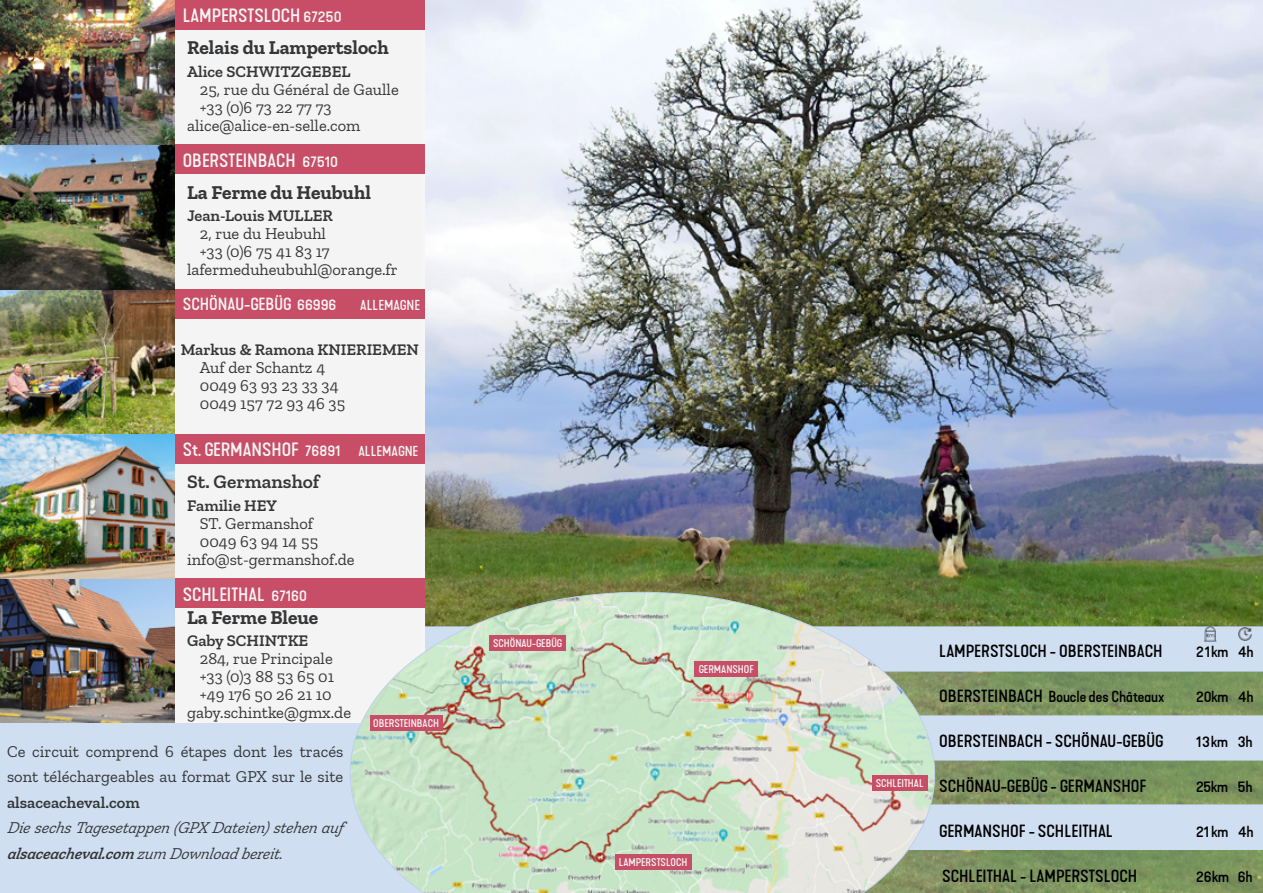
<style>
.page{position:relative;width:1263px;height:893px;background:#fff}
.page>*{position:absolute;margin:0;border:0;box-sizing:border-box;transform-origin:0 0}
.t1{font:700 19.5px "Zilla Slab";color:#353637}
.t2{font:600 19.5px "Zilla Slab";color:#353637}
.t3{font:18px "Kapra Neue Pro Medium Exp Rd";color:#f5f4f4}
.t4{font:16.5px/18px "Zilla Slab";color:#353637;text-align:center}
.t5{font:16.5px "Kapra Neue Pro Medium Exp Rd";color:#000}
.t6{font:600 16.5px "Zilla Slab";color:#353637}
.t7{font:16.5px/25.5px "Zilla Slab";color:#333637}
.t8{font:italic 16.5px/25.5px "Zilla Slab";color:#333637}
.t9{font:16.5px "Kapra Neue Pro Medium Exp Rd";color:#f5f4f4}
.t10{font:600 16.5px "Zilla Slab";color:#333637}
.t11{font:15px "Kapra Neue Pro Medium Exp Rd";color:#000}
.t12{font:13.5px "Kapra Neue Pro Medium Exp Rd";color:#f5f4f4}
.t13{font:10.5px "Kapra Neue Pro Medium Exp Rd";color:#f5f4f4}
.s1{font-size:15px}
.s2{font-size:13.5px}
.s3{font-weight:600}
.s4{font-size:16.5px}
</style>
<div class="page">
<div style="left:0;top:723px;width:626px;height:170px;background:#d0def1"></div>
<img style="left:936px;top:850px;width:327px;height:43px">
<img style="left:936px;top:761px;width:327px;height:43px">
<img style="left:936px;top:672px;width:327px;height:43px">
<img style="left:425px;top:0;width:838px;height:626px">
<div style="left:0;top:4px;width:439px;height:720px;background:#f5f4f4"></div>
<div style="left:174px;top:0;width:251px;height:30px;background:#c74e66"></div>
<div style="left:174px;top:145px;width:251px;height:29px;background:#c74e66"></div>
<div style="left:174px;top:434px;width:251px;height:29px;background:#c74e66"></div>
<div style="left:174px;top:289px;width:251px;height:30px;background:#c74e66"></div>
<div style="left:174px;top:578px;width:251px;height:30px;background:#c74e66"></div>
<img style="left:0;top:0;width:174px;height:723px">
<div style="left:919px;top:715px;width:344px;height:46px;background:#d0def1"></div>
<div style="left:425px;top:626px;width:838px;height:46px;background:#d0def1"></div>
<div style="left:870px;top:804px;width:393px;height:46px;background:#d0def1"></div>
<svg style="left:349px;top:591px;width:587px;height:302px;background:#c5d5bf"></svg>
<img style="left:1203px;top:626px;width:13px;height:15px">
<svg style="left:1239px;top:627px;width:12px;height:13px"></svg>
<div style="left:872px;top:775px;width:55px;height:16px;background:#c74e66"></div>
<div style="left:694px;top:661px;width:64px;height:16px;background:#c74e66"></div>
<div style="left:370px;top:715px;width:72px;height:16px;background:#c74e66"></div>
<div style="left:615px;top:854px;width:76px;height:16px;background:#c74e66"></div>
<div style="left:489px;top:635px;width:77px;height:16px;background:#c74e66"></div>
<p class="t3" style="left:183px;top:4px;width:160px">LAMPERSTSLOCH <span class="s1">67250</span></p>
<p class="t1" style="left:187px;top:37px;width:203px">Relais du Lampertsloch</p>
<p class="t6" style="left:187px;top:62px;width:165px">Alice SCHWITZGEBEL</p>
<p class="t4" style="left:200px;top:80px;width:200px">25, rue du Général de Gaulle</p>
<p class="t4" style="left:200px;top:98px;width:133px">+33 (0)6 73 22 77 73</p>
<p class="t4" style="left:187px;top:116px;width:175px">alice@alice-en-selle.com</p>
<p class="t3" style="left:183px;top:150px;width:157px">OBERSTEINBACH <span class="s1">67510</span></p>
<p class="t1" style="left:187px;top:181px;width:185px">La Ferme du Heubuhl</p>
<p class="t6" style="left:187px;top:207px;width:147px">Jean-Louis MULLER</p>
<p class="t4" style="left:200px;top:225px;width:128px">2, rue du Heubuhl</p>
<p class="t4" style="left:200px;top:243px;width:131px">+33 (0)6 75 41 83 17</p>
<p class="t4" style="left:187px;top:261px;width:212px">lafermeduheubuhl@orange.fr</p>
<p class="t9" style="left:183px;top:294px;width:155px">SCHÖNAU-GEBÜG <span class="s1">66996</span></p>
<p class="t12" style="left:360px;top:297px;width:61px">ALLEMAGNE</p>
<p class="t6" style="left:181px;top:340px;width:240px">Markus &amp; Ramona KNIERIEMEN</p>
<p class="t4" style="left:200px;top:359px;width:147px;text-align:left">Auf der Schantz 4<br>0049 63 93 23 33 34<br>0049 157 72 93 46 35</p>
<p class="t3" style="left:183px;top:438px;width:237px">St. GERMANSHOF <span class="s1">76891</span> <span class="s2">ALLEMAGNE</span></p>
<p class="t2" style="left:187px;top:471px;width:134px">St. Germanshof</p>
<p class="t6" style="left:187px;top:496px;width:91px">Familie HEY</p>
<p class="t4" style="left:200px;top:514px;width:115px">ST. Germanshof</p>
<p class="t4" style="left:200px;top:532px;width:120px">0049 63 94 14 55</p>
<p class="t4" style="left:187px;top:550px;width:169px">info@st-germanshof.de</p>
<p class="t3" style="left:183px;top:583px;width:126px">SCHLEITHAL <span class="s1">67160</span></p>
<p class="t1" style="left:187px;top:606px;width:133px">La Ferme Bleue</p>
<p class="t6" style="left:187px;top:631px;width:123px">Gaby SCHINTKE</p>
<p class="t4" style="left:187px;top:650px;width:165px">284, rue Principale<br>+33 (0)3 88 53 65 01<br>+49 176 50 26 21 10 gaby.schintke@gmx.de</p>
<p class="t7" style="left:7px;top:739px;width:338px">Ce circuit comprend 6 étapes dont les tracés sont téléchargeables au format GPX sur le site</p>
<p class="t10" style="left:7px;top:793px;width:134px">alsaceacheval.com</p>
<p class="t8" style="left:7px;top:815px;width:338px">DiesechsTagesetapp en(GPX Dateien) stehenauf <span class="s3">alsaceacheval.com</span> zum Downloadbereit.</p>
<p class="t13" style="left:373px;top:717px;width:67px">OBERSTEINBACH</p>
<p class="t13" style="left:493px;top:637px;width:70px">SCHÖNAU-GEBÜG</p>
<p class="t13" style="left:699px;top:663px;width:57px">GERMANSHOF</p>
<p class="t13" style="left:619px;top:856px;width:70px">LAMPERSTSLOCH</p>
<p class="t13" style="left:876px;top:777px;width:49px">SCHLEITHAL</p>
<p class="t5" style="left:939px;top:641px;width:225px">LAMPERSTSLOCH - OBERSTEINBACH</p>
<p class="t11" style="left:939px;top:688px;width:227px"><span class="s4">OBERSTEINBACH</span> Boucle des Châteaux</p>
<p class="t5" style="left:939px;top:731px;width:225px">OBERSTEINBACH - SCHÖNAU-GEBÜG</p>
<p class="t5" style="left:939px;top:776px;width:208px">SCHÖNAU-GEBÜG - GERMANSHOF</p>
<p class="t5" style="left:939px;top:821px;width:175px">GERMANSHOF - SCHLEITHAL</p>
<p class="t5" style="left:942px;top:866px;width:196px">SCHLEITHAL - LAMPERSTSLOCH</p>
<p class="t11" style="left:1196px;top:643px;width:59px">21km 4h</p>
<p class="t11" style="left:1196px;top:688px;width:59px">20km 4h</p>
<p class="t11" style="left:1196px;top:733px;width:58px">13km 3h</p>
<p class="t11" style="left:1196px;top:778px;width:58px">25km 5h</p>
<p class="t11" style="left:1196px;top:823px;width:59px">21 km 4h</p>
<p class="t11" style="left:1196px;top:868px;width:58px">26km 6h</p>
</div>
